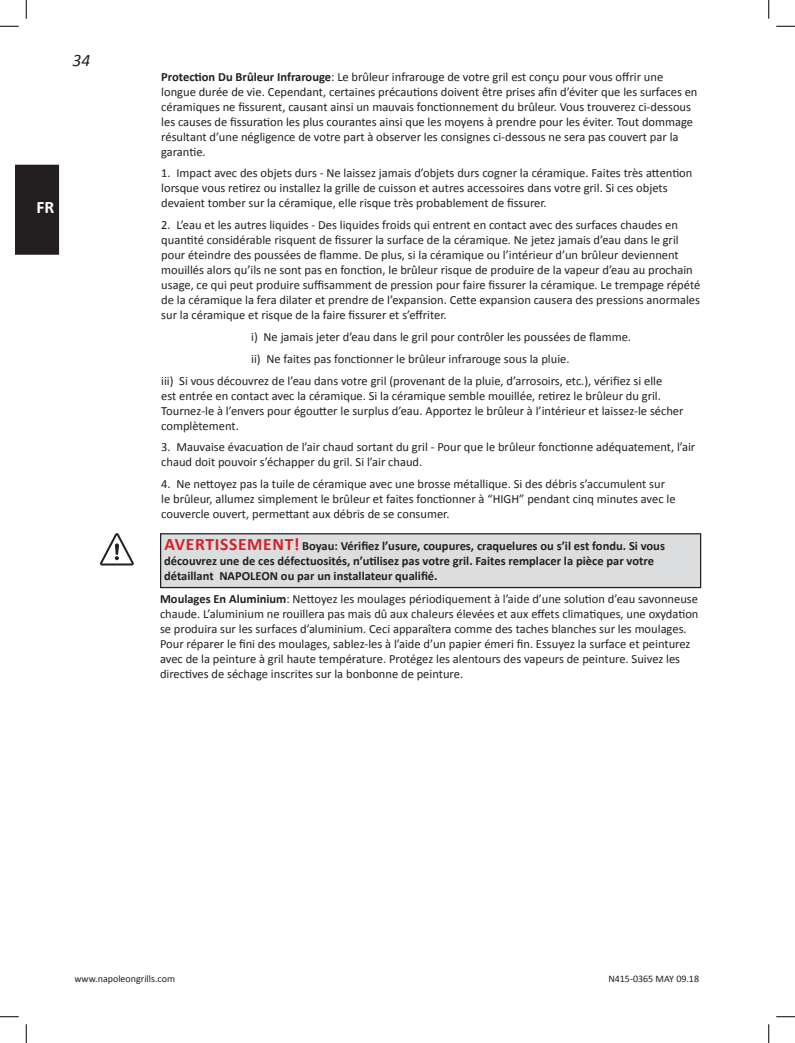
<style>
.page{position:relative;width:795px;height:1043px;background:#fff}
.page>*{position:absolute;margin:0;border:0;box-sizing:border-box;transform-origin:0 0}
.t1{font:italic 17.5px "Calibri";color:#231f20}
.t2{font:700 17.5px "Calibri";color:#fff}
.Body_text_INDENT{font:12.5px/15px "Calibri";color:#231f20}
.Inline_head__INDENT{font:12.5px/15px "Calibri";color:#231f20}
.Warning_-Caution{font:700 12.5px/15px "Calibri";color:#231f20}
.t3{font:10px "Calibri";color:#231f20}
.s1{font-weight:700}
.s2{font-size:17.5px;color:#d1232a}
</style>
<div class="page">
<div style="left:15px;top:165px;width:44px;height:90px;background:#231f20"></div>
<div style="left:161px;top:534px;width:540px;height:53px;background:#dcdddf"></div>
<div style="left:160px;top:533px;width:541px;height:55px;border:1px solid #231f20"></div>
<svg style="left:100px;top:533px;width:34px;height:32px"></svg>
<svg style="left:0;top:25px;width:19px;height:2px"></svg>
<svg style="left:776px;top:25px;width:19px;height:2px"></svg>
<svg style="left:0;top:1016px;width:19px;height:1px"></svg>
<svg style="left:776px;top:1016px;width:19px;height:1px"></svg>
<svg style="left:25px;top:0;width:2px;height:19px"></svg>
<svg style="left:25px;top:1024px;width:2px;height:18px"></svg>
<svg style="left:768px;top:0;width:2px;height:19px"></svg>
<svg style="left:768px;top:1024px;width:2px;height:18px"></svg>
<h1 class="t1" style="left:72px;top:48px;width:19px">34</h1>
<h1 class="t2" style="left:37px;top:196px;width:19px">FR</h1>
<p class="Inline_head__INDENT" style="left:161px;top:69px;width:538px"><span class="s1">Protection Du Brûleur Infrarouge</span>: Le brûleur infrarouge de votre gril est conçu pour vous offrir une longue durée de vie. Cependant, certaines précautions doivent être prises afin d’éviter que les surfaces en céramiques ne fissurent, causant ainsi un mauvais fonctionnement du brûleur. Vous trouverez ci-dessous les causes de fissuration les plus courantes ainsi que les moyens à prendre pour les éviter. Tout dommage résultant d’une négligence de votre part à observer les consignes ci-dessous ne sera pas couvert par la garantie.</p>
<p class="Body_text_INDENT" style="left:161px;top:166px;width:533px">1. Impact avec des objets durs - Ne laissez jamais d’objets durs cogner la céramique. Faites très attention lorsque vous retirez ou installez la grille de cuisson et autres accessoires dans votre gril. Si ces objets devaient tomber sur la céramique, elle risque très probablement de fissurer.</p>
<p class="Body_text_INDENT" style="left:161px;top:218px;width:541px">2. L’eau et les autres liquides - Des liquides froids qui entrent en contact avec des surfaces chaudes en quantité considérable risquent de fissurer la surface de la céramique. Ne jetez jamais d’eau dans le gril pour éteindre des poussées de flamme. De plus, si la céramique ou l’intérieur d’un brûleur deviennent mouillés alors qu’ils ne sont pas en fonction, le brûleur risque de produire de la vapeur d’eau au prochain usage, ce qui peut produire suffisamment de pression pour faire fissurer la céramique. Le trempage répété de la céramique la fera dilater et prendre de l’expansion. Cette expansion causera des pressions anormales sur la céramique et risque de la faire fissurer et s’effriter.</p>
<p class="Body_text_INDENT" style="left:251px;top:329px;width:381px">i) Ne jamais jeter d’eau dans le gril pour contrôler les poussées de flamme.</p>
<p class="Body_text_INDENT" style="left:251px;top:351px;width:320px">ii) Ne faites pas fonctionner le brûleur infrarouge sous la pluie.</p>
<p class="Body_text_INDENT" style="left:161px;top:373px;width:524px">iii) Si vous découvrez de l’eau dans votre gril (provenant de la pluie, d’arrosoirs, etc.), vérifiez si elle<br>est entrée en contact avec la céramique. Si la céramique semble mouillée, retirez le brûleur du gril.<br>Tournez-le à l’envers pour égoutter le surplus d’eau. Apportez le brûleur à l’intérieur et laissez-le sécher complètement.</p>
<p class="Body_text_INDENT" style="left:161px;top:440px;width:536px">3. Mauvaise évacuation de l’air chaud sortant du gril - Pour que le brûleur fonctionne adéquatement, l’air chaud doit pouvoir s’échapper du gril. Si l’air chaud.</p>
<p class="Body_text_INDENT" style="left:161px;top:476px;width:516px">4. Ne nettoyez pas la tuile de céramique avec une brosse métallique. Si des débris s’accumulent sur le brûleur, allumez simplement le brûleur et faites fonctionner à “HIGH” pendant cinq minutes avec le couvercle ouvert, permettant aux débris de se consumer.</p>
<p class="Warning_-Caution" style="left:164px;top:538px;width:502px"><span class="s2">AVERTISSEMENT!</span> Boyau: Vérifiez l’usure, coupures, craquelures ou s’il est fondu. Si vous découvrez une de ces défectuosités, n’utilisez pas votre gril. Faites remplacer la pièce par votre détaillant NAPOLEON ou par un installateur qualifié.</p>
<p class="Inline_head__INDENT" style="left:160px;top:591px;width:540px"><span class="s1">Moulages En Aluminium</span>: Nettoyez les moulages périodiquement à l’aide d’une solution d’eau savonneuse chaude. L’aluminium ne rouillera pas mais dû aux chaleurs élevées et aux effets climatiques, une oxydation se produira sur les surfaces d’aluminium. Ceci apparaîtera comme des taches blanches sur les moulages.<br>Pour réparer le fini des moulages, sablez-les à l’aide d’un papier émeri fin. Essuyez la surface et peinturez avec de la peinture à gril haute température. Protégez les alentours des vapeurs de peinture. Suivez les directives de séchage inscrites sur la bonbonne de peinture.</p>
<p class="t3" style="left:74px;top:972px;width:102px">www.napoleongrills.com</p>
<p class="t3" style="left:608px;top:972px;width:92px">N415-0365 MAY 09.18</p>
</div>
